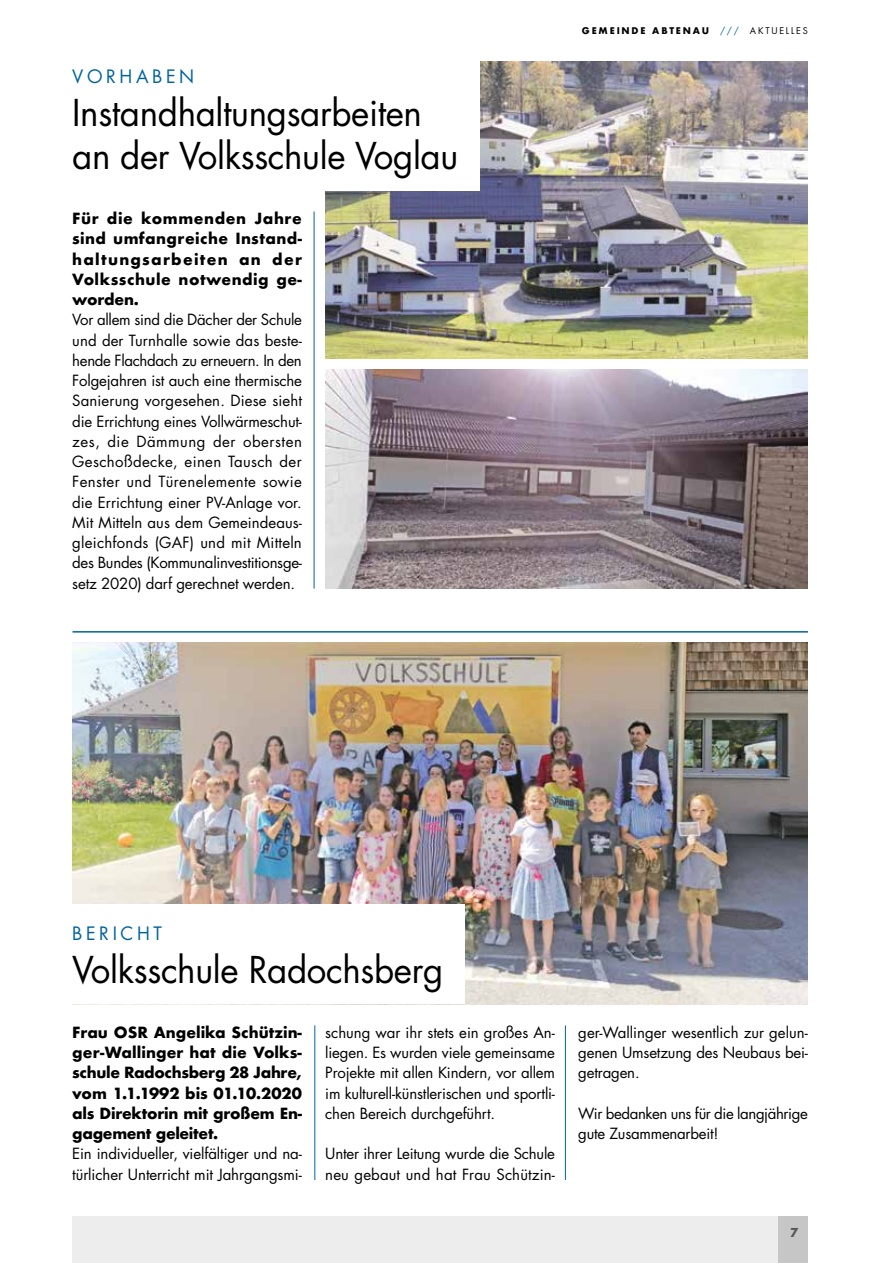
<style>
.page{position:relative;width:893px;height:1263px;background:#fff}
.page>*{position:absolute;margin:0;border:0;box-sizing:border-box;transform-origin:0 0}
.t1{font:36px/43.2px "Futura";letter-spacing:-.01em;color:#000}
.t2{font:18px "Futura";letter-spacing:.2em;color:#00649c}
.t3{font:15px/20.2px "Futura";letter-spacing:-.01em;color:#000;text-align:justify}
.t4{font:700 15px/20.2px "Futura";letter-spacing:-.005em;color:#000;text-align:justify}
.t5{font:700 12px "Futura";color:#575756}
.t6{font:700 9px "Futura";letter-spacing:.2em;color:#000}
.s1{font-weight:400;color:#00649c}
.s2{font-weight:400}
</style>
<div class="page">
<div style="left:72px;top:1216px;width:736px;height:47px;background:#ededed"></div>
<div style="left:778px;top:1216px;width:30px;height:47px;background:#c6c6c6"></div>
<img style="left:325px;top:62px;width:483px;height:296px">
<img style="left:325px;top:370px;width:483px;height:218px">
<hr style="left:314px;top:212px;width:1px;height:376px;background:#00649c">
<img style="left:72px;top:642px;width:736px;height:362px">
<hr style="left:314px;top:1025px;width:1px;height:155px;background:#00649c">
<hr style="left:565px;top:1025px;width:1px;height:155px;background:#00649c">
<div style="left:51px;top:47px;width:429px;height:143px;background:#fff"></div>
<hr style="left:72px;top:631px;width:736px;height:2px;background:#00649c">
<div style="left:0;top:904px;width:465px;height:100px;background:#fff"></div>
<p class="t2" style="left:72px;top:64px;width:123px">VORHABEN</p>
<h1 class="t1" style="left:72px;top:90px;width:387px">Instandhaltungsarbeiten an der Volksschule Voglau</h1>
<p class="t4" style="left:72px;top:208px;width:231px">Für die kommenden Jahre sind umfangreiche Instand&shy;haltungsarbeiten an der Volksschule notwendig ge&shy;worden.</p>
<p class="t3" style="left:72px;top:309px;width:231px">Vor allem sind die Dächer der Schule und der Turnhalle sowie das beste&shy;hende Flachdach zu erneuern. In den Folgejahren ist auch eine thermische Sanierung vorgesehen. Diese sieht die Errichtung eines Vollwärmeschut&shy;zes, die Dämmung der obersten Geschoßdecke, einen Tausch der Fenster und Türenelemente sowie die Errichtung einer PV-Anlage vor.<br>Mit Mitteln aus dem Gemeindeaus&shy;gleichfonds (GAF) und mit Mitteln des Bundes (Kommunalinvestitionsge&shy;setz 2020) darf gerechnet werden.</p>
<p class="t6" style="left:582px;top:25px;width:227px">GEMEINDE ABTENAU <span class="s1">///</span> <span class="s2">AKTUELLES</span></p>
<p class="t2" style="left:72px;top:921px;width:91px">BERICHT</p>
<h1 class="t1" style="left:72px;top:947px;width:372px">Volksschule Radochsberg</h1>
<p class="t4" style="left:72px;top:1022px;width:231px">Frau OSR Angelika Schützin&shy;ger-Wallinger hat die Volks&shy;schule Radochsberg 28 Jahre, vom 1.1.1992 bis 01.10.2020 als Direktorin mit großem En&shy;gagement geleitet.</p>
<p class="t3" style="left:72px;top:1143px;width:231px">Ein individueller, vielfältiger und na&shy;türlicher Unterricht mit Jahrgangsmi-</p>
<p class="t3" style="left:325px;top:1022px;width:231px">schung war ihr stets ein großes An&shy;liegen. Es wurden viele gemeinsame Projekte mit allen Kindern, vor allem im kulturell-künstlerischen und sportli&shy;chen Bereich durchgeführt.</p>
<p class="t3" style="left:325px;top:1143px;width:231px">Unter ihrer Leitung wurde die Schule neu gebaut und hat Frau Schützin-</p>
<p class="t3" style="left:578px;top:1022px;width:231px">ger-Wallinger wesentlich zur gelun&shy;genen Umsetzung des Neubaus bei&shy;getragen.</p>
<p class="t3" style="left:578px;top:1103px;width:231px">Wir bedanken uns für die langjährige gute Zusammenarbeit!</p>
<p class="t5" style="left:790px;top:1224px;width:10px">7</p>
</div>
